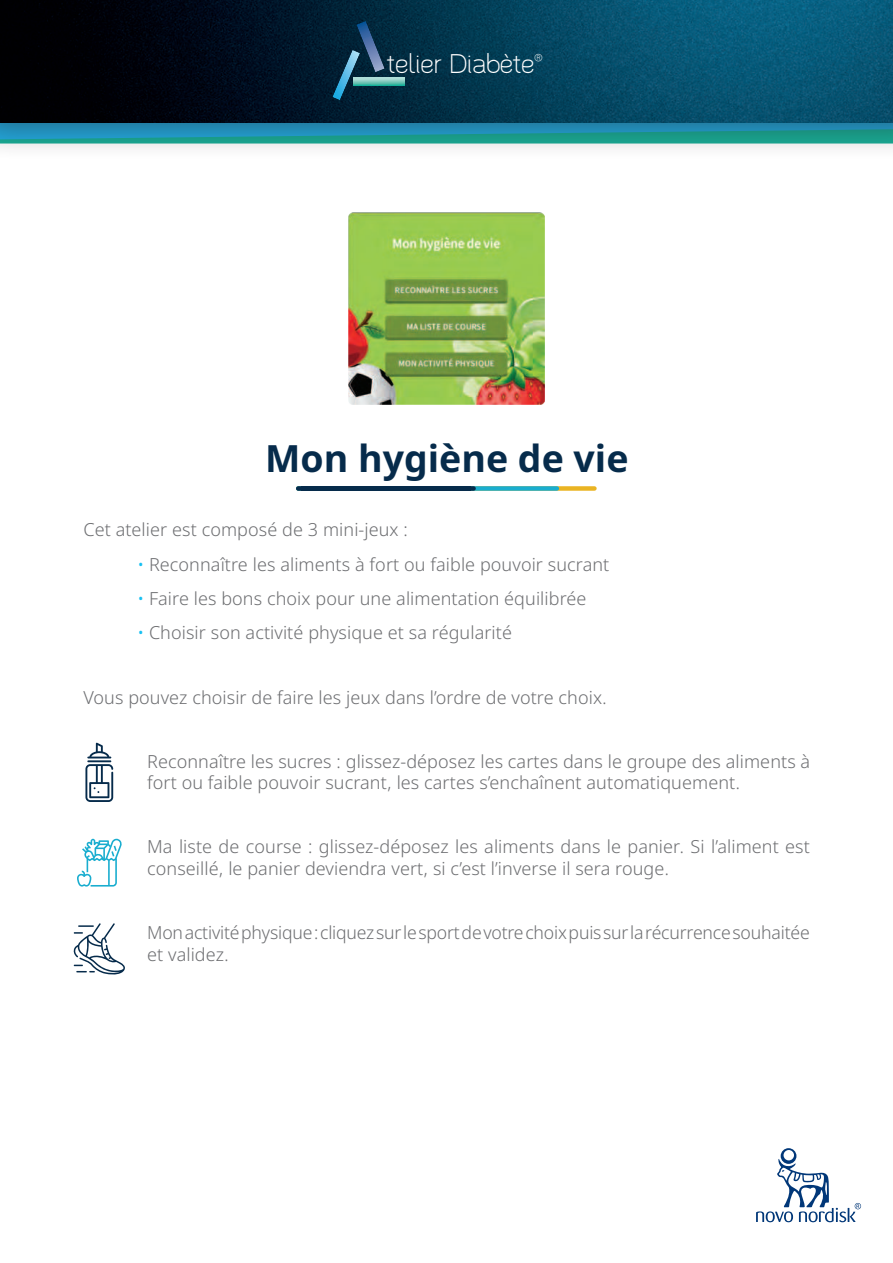
<style>
.page{position:relative;width:893px;height:1263px;background:#fff}
.page>*{position:absolute;margin:0;border:0;box-sizing:border-box;transform-origin:0 0}
.t1{font:700 37.5px "Apis For Office";color:#062b4b}
.t2{font:25.8px "Santor";color:#fff}
.t3{font:300 18px/21.6px "Apis For Office";letter-spacing:.005em;color:#6d6e71}
.s1{color:#17c0f2}
</style>
<div class="page">
<div style="left:0;top:0;width:893px;height:161px;background:#231f20;opacity:.5"></div>
<img style="left:0;top:0;width:893px;height:122px">
<svg style="left:385px;top:78px;width:20px;height:7px"></svg>
<svg style="left:332px;top:21px;width:53px;height:79px"></svg>
<div style="left:298px;top:486px;width:296px;height:5px;background:#eab423"></div>
<div style="left:298px;top:486px;width:259px;height:5px;background:#19adcf"></div>
<div style="left:298px;top:486px;width:176px;height:5px;background:#062b4b"></div>
<img style="left:348px;top:213px;width:197px;height:192px">
<svg style="left:87px;top:743px;width:24px;height:15px"></svg>
<svg style="left:85px;top:764px;width:28px;height:38px"></svg>
<hr style="left:87px;top:760px;width:24px;height:2px;background:#062b4b">
<svg style="left:77px;top:839px;width:45px;height:47px"></svg>
<svg style="left:73px;top:923px;width:52px;height:52px"></svg>
<svg style="left:756px;top:1148px;width:105px;height:74px"></svg>
<h2 class="t2" style="left:387px;top:49px;width:157px">telier Diabète<sup>®</sup></h2>
<h1 class="t1" style="left:265px;top:443px;width:365px">Mon hygiène de vie</h1>
<p class="t3" style="left:83px;top:519px;width:326px">Cet atelier est composé de 3 mini-jeux :</p>
<p class="t3" style="left:137px;top:554px;width:474px"><span class="s1">•</span> Reconnaître les aliments à fort ou faible pouvoir sucrant</p>
<p class="t3" style="left:137px;top:588px;width:451px"><span class="s1">•</span> Faire les bons choix pour une alimentation équilibrée</p>
<p class="t3" style="left:137px;top:623px;width:376px"><span class="s1">•</span> Choisir son activité physique et sa régularité</p>
<p class="t3" style="left:83px;top:687px;width:525px">Vous pouvez choisir de faire les jeux dans l’ordre de votre choix.</p>
<p class="t3" style="left:147px;top:751px;width:665px">Reconnaître les sucres : glissez-déposez les cartes dans le groupe des aliments à fort ou faible pouvoir sucrant, les cartes s’enchaînent automatiquement.</p>
<p class="t3" style="left:147px;top:836px;width:664px">Ma liste de course : glissez-déposez les aliments dans le panier. Si l’aliment est conseillé, le panier deviendra vert, si c’est l’inverse il sera rouge.</p>
<p class="t3" style="left:147px;top:922px;width:664px">Mon activité physique : cliquez sur le sport de votre choix puis sur la récurrence souhaitée et validez.</p>
</div>
